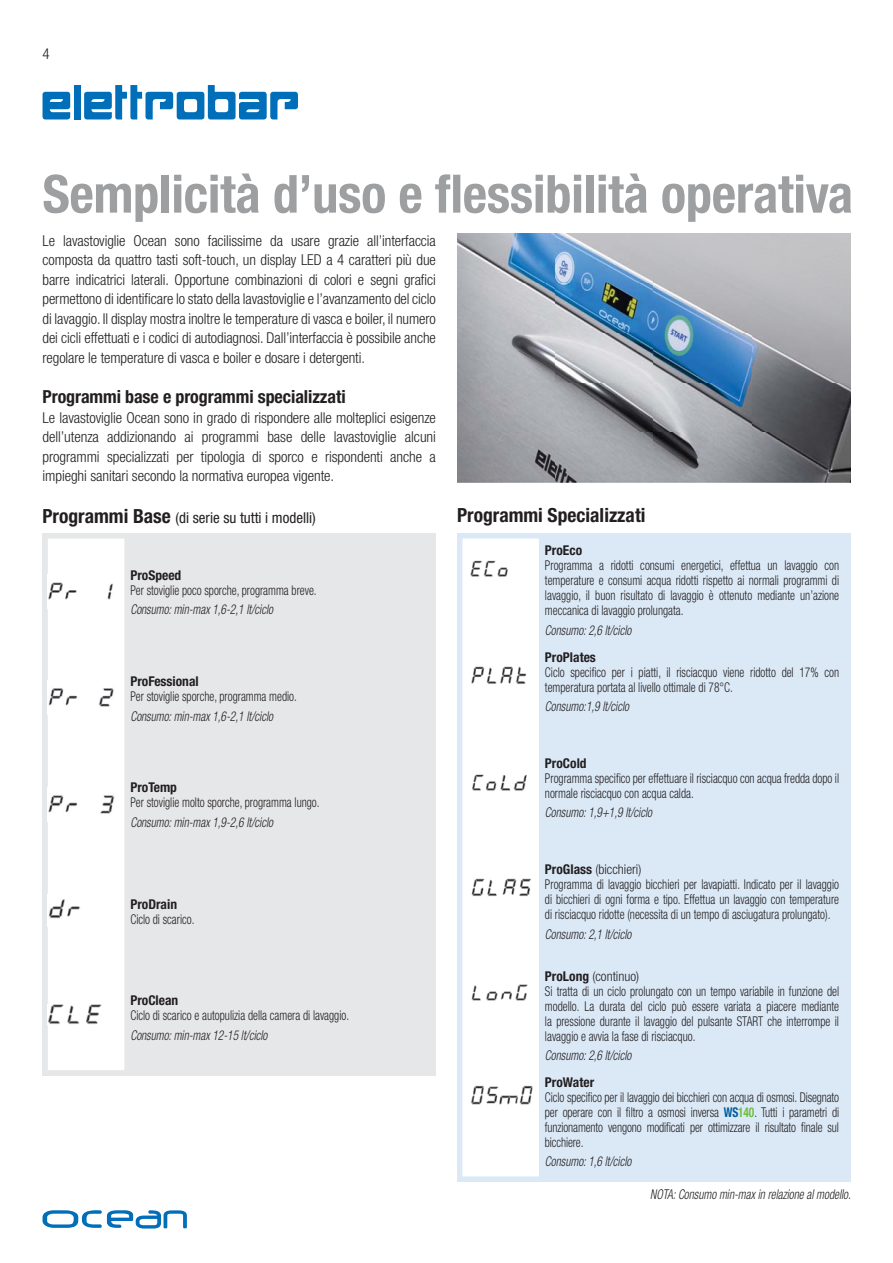
<style>
.page{position:relative;width:893px;height:1263px;background:#fff}
.page>*{position:absolute;margin:0;border:0;box-sizing:border-box;transform-origin:0 0}
.t1{font:700 condensed 52.5px "Helvetica Neue";letter-spacing:-.005em;color:#9d9fa1}
.t2{font:700 condensed 19.5px "Helvetica Neue";color:#231f20}
.t3{font:700 condensed 18px "Helvetica Neue";letter-spacing:-.005em;color:#231f20}
.t4{font:300 condensed 15px/19.5px "Helvetica Neue";letter-spacing:-.005em;color:#231f20;text-align:justify}
.t5{font:condensed 15px "Helvetica Neue";color:#231f20}
.t6{font:300 condensed 13.5px/15px "Helvetica Neue";color:#231f20;text-align:justify;scale:.85 1}
.t7{font:300 condensed 13.5px/15px "Helvetica Neue";color:#231f20}
.t8{font:italic 300 condensed 13.5px "Helvetica Neue";color:#231f20;scale:.85 1}
.t9{font:700 condensed 13.5px "Helvetica Neue";color:#231f20}
.s1{font-weight:700;font-size:19.5px}
.s2{font-weight:700}
.s3{font-weight:700;color:#005c9d}
.s4{font-weight:700;color:#72bf44}
</style>
<div class="page">
<div style="left:457px;top:533px;width:393px;height:649px;background:#dbe9f7"></div>
<div style="left:462px;top:539px;width:77px;height:637px;background:#fff"></div>
<img style="left:468px;top:550px;width:65px;height:36px">
<img style="left:468px;top:651px;width:66px;height:34px">
<img style="left:468px;top:764px;width:65px;height:28px">
<img style="left:468px;top:863px;width:65px;height:35px">
<img style="left:468px;top:970px;width:65px;height:34px">
<img style="left:468px;top:1076px;width:66px;height:35px">
<div style="left:43px;top:533px;width:393px;height:542px;background:#e6e7e8"></div>
<div style="left:48px;top:539px;width:76px;height:531px;background:#fff"></div>
<img style="left:48px;top:575px;width:66px;height:34px">
<img style="left:48px;top:681px;width:66px;height:34px">
<img style="left:48px;top:787px;width:66px;height:35px">
<img style="left:48px;top:894px;width:35px;height:32px">
<img style="left:48px;top:1004px;width:70px;height:21px">
<div style="left:74px;top:85px;width:7px;height:34px;background:#006eb9"></div>
<svg style="left:43px;top:92px;width:27px;height:27px"></svg>
<svg style="left:84px;top:85px;width:214px;height:34px"></svg>
<svg style="left:43px;top:1210px;width:144px;height:18px"></svg>
<img style="left:457px;top:234px;width:393px;height:249px">
<p class="t4" style="left:43px;top:45px;width:9px">4</p>
<h1 class="t1" style="left:43px;top:175px;width:812px">Semplicità d’uso e flessibilità operativa</h1>
<p class="t4" style="left:43px;top:232px;width:395px">Le lavastoviglie Ocean sono facilissime da usare grazie all’interfaccia composta da quattro tasti soft-touch, un display LED a 4 caratteri più due barre indicatrici laterali. Opportune combinazioni di colori e segni grafici permettono di identificare lo stato della lavastoviglie e l’avanzamento del ciclo di lavaggio. Il display mostra inoltre le temperature di vasca e boiler, il numero dei cicli effettuati e i codici di autodiagnosi. Dall’interfaccia è possibile anche regolare le temperature di vasca e boiler e dosare i detergenti.</p>
<h3 class="t3" style="left:43px;top:391px;width:305px">Programmi base e programmi specializzati</h3>
<p class="t4" style="left:43px;top:409px;width:395px">Le lavastoviglie Ocean sono in grado di rispondere alle molteplici esigenze dell’utenza addizionando ai programmi base delle lavastoviglie alcuni programmi specializzati per tipologia di sporco e rispondenti anche a impieghi sanitari secondo la normativa europea vigente.</p>
<p class="t5" style="left:43px;top:513px;width:275px"><span class="s1">Programmi Base</span> (di serie su tutti i modelli)</p>
<p class="t9" style="left:130px;top:570px;width:52px">ProSpeed</p>
<p class="t6" style="left:130px;top:584px;width:221px">Per stoviglie poco sporche, programma breve.</p>
<p class="t8" style="left:130px;top:605px;width:169px">Consumo: min-max 1,6-2,1 lt/ciclo</p>
<p class="t9" style="left:130px;top:676px;width:70px">ProFessional</p>
<p class="t6" style="left:130px;top:690px;width:197px">Per stoviglie sporche, programma medio.</p>
<p class="t8" style="left:130px;top:711px;width:169px">Consumo: min-max 1,6-2,1 lt/ciclo</p>
<p class="t9" style="left:130px;top:783px;width:48px">ProTemp</p>
<p class="t6" style="left:130px;top:796px;width:224px">Per stoviglie molto sporche, programma lungo.</p>
<p class="t8" style="left:130px;top:817px;width:169px">Consumo: min-max 1,9-2,6 lt/ciclo</p>
<p class="t9" style="left:130px;top:899px;width:48px">ProDrain</p>
<p class="t6" style="left:130px;top:912px;width:77px">Ciclo di scarico.</p>
<p class="t9" style="left:130px;top:995px;width:49px">ProClean</p>
<p class="t6" style="left:130px;top:1009px;width:259px">Ciclo di scarico e autopulizia della camera di lavaggio.</p>
<p class="t8" style="left:130px;top:1030px;width:163px">Consumo: min-max 12-15 lt/ciclo</p>
<h2 class="t2" style="left:457px;top:508px;width:190px">Programmi Specializzati</h2>
<p class="t9" style="left:545px;top:546px;width:39px">ProEco</p>
<p class="t6" style="left:545px;top:559px;width:348px">Programma a ridotti consumi energetici, effettua un lavaggio con temperature e consumi acqua ridotti rispetto ai normali programmi di lavaggio, il buon risultato di lavaggio è ottenuto mediante un’azione meccanica di lavaggio prolungata.</p>
<p class="t8" style="left:545px;top:625px;width:103px">Consumo: 2,6 lt/ciclo</p>
<p class="t9" style="left:545px;top:652px;width:52px">ProPlates</p>
<p class="t6" style="left:545px;top:665px;width:348px">Ciclo specifico per i piatti, il risciacquo viene ridotto del 17% con temperatura portata al livello ottimale di 78°C.</p>
<p class="t8" style="left:545px;top:701px;width:100px">Consumo:1,9 lt/ciclo</p>
<p class="t9" style="left:545px;top:758px;width:43px">ProCold</p>
<p class="t6" style="left:545px;top:772px;width:348px">Programma specifico per effettuare il risciacquo con acqua fredda dopo il normale risciacquo con acqua calda.</p>
<p class="t8" style="left:545px;top:808px;width:127px">Consumo: 1,9+1,9 lt/ciclo</p>
<p class="t7" style="left:545px;top:863px;width:296px"><span class="s2">ProGlass</span> (bicchieri)<br>Programma di lavaggio bicchieri per lavapiatti. Indicato per il lavaggio di bicchieri di ogni forma e tipo. Effettua un lavaggio con temperature di risciacquo ridotte (necessita di un tempo di asciugatura prolungato).</p>
<p class="t8" style="left:545px;top:929px;width:103px">Consumo: 2,1 lt/ciclo</p>
<p class="t7" style="left:545px;top:969px;width:296px"><span class="s2">ProLong</span> (continuo)<br>Si tratta di un ciclo prolungato con un tempo variabile in funzione del modello. La durata del ciclo può essere variata a piacere mediante la pressione durante il lavaggio del pulsante START che interrompe il lavaggio e avvia la fase di risciacquo.</p>
<p class="t8" style="left:545px;top:1050px;width:103px">Consumo: 2,6 lt/ciclo</p>
<p class="t9" style="left:545px;top:1077px;width:51px">ProWater</p>
<p class="t6" style="left:545px;top:1091px;width:348px">Ciclo specifico per il lavaggio dei bicchieri con acqua di osmosi. Disegnato per operare con il filtro a osmosi inversa <span class="s3">WS</span><span class="s4">140</span>. Tutti i parametri di funzionamento vengono modificati per ottimizzare il risultato finale sul bicchiere.</p>
<p class="t8" style="left:545px;top:1157px;width:103px">Consumo: 1,6 lt/ciclo</p>
<p class="t8" style="left:650px;top:1189px;width:238px">NOTA: Consumo min-max in relazione al modello.</p>
</div>
